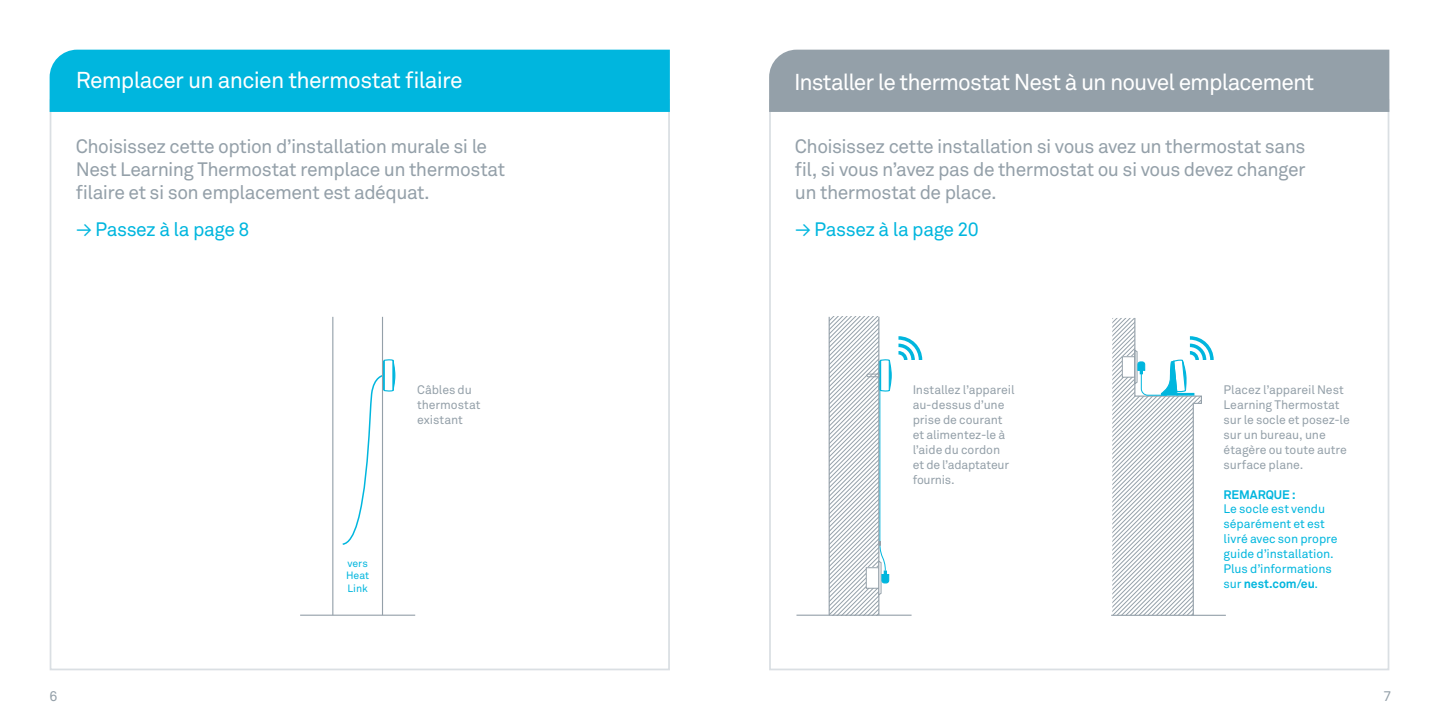
<style>
.page{position:relative;width:1439px;height:720px;background:#fff}
.page>*{position:absolute;margin:0;border:0;box-sizing:border-box;transform-origin:0 0}
.t1{font:22.75px "Akkurat Pro";letter-spacing:-.035em;color:#fff}
.t2{font:19.25px/22.8px "Akkurat Pro";letter-spacing:-.025em;color:#94a0a9}
.t3{font:19.25px "Akkurat Pro";letter-spacing:-.025em;color:#00b6de}
.t4{font:14px "Akkurat Pro";color:#94a0a9}
.t5{font:12.25px/14.9px "Akkurat Pro";letter-spacing:-.01em;color:#94a0a9}
.t6{font:12.25px/14.9px "Akkurat Pro";letter-spacing:-.005em;color:#00b6de}
.t7{font:700 12.25px "Akkurat Pro";letter-spacing:-.005em;color:#00b6de}
.t8{font:10.5px/12.2px "Akkurat Pro";color:#00b6de}
.s1{font-weight:700}
</style>
<div class="page">
<hr style="left:1111px;top:614px;width:115px;height:1px;background:#94a0a9">
<hr style="left:300px;top:614px;width:115px;height:1px;background:#94a0a9">
<svg style="left:342px;top:359px;width:54px;height:186px"></svg>
<hr style="left:332px;top:317px;width:1px;height:298px;background:#94a0a9">
<hr style="left:382px;top:317px;width:1px;height:298px;background:#94a0a9">
<div style="left:769px;top:50px;width:620px;height:62px;background:#94a0a9"></div>
<hr style="left:828px;top:317px;width:2px;height:298px;background:#94a0a9">
<hr style="left:796px;top:614px;width:115px;height:1px;background:#94a0a9">
<svg style="left:829px;top:317px;width:63px;height:298px"></svg>
<svg style="left:898px;top:336px;width:24px;height:24px"></svg>
<div style="left:50px;top:50px;width:620px;height:62px;background:#00b6de"></div>
<svg style="left:1112px;top:318px;width:101px;height:298px"></svg>
<p class="t1" style="left:76px;top:66px;width:388px">Remplacer un ancien thermostat filaire</p>
<p class="t1" style="left:794px;top:69px;width:522px">Installer le thermostat Nest à un nouvel emplacement</p>
<p class="t2" style="left:76px;top:135px;width:431px">Choisissez cette option d’installation murale si le<br>Nest Learning Thermostat remplace un thermostat filaire et si son emplacement est adéquat.</p>
<p class="t2" style="left:795px;top:135px;width:512px;text-align:justify">Choisissez cette installation si vous avez un thermostat sans fil, si vous n’avez pas de thermostat ou si vous devez changer un thermostat de place.</p>
<p class="t3" style="left:76px;top:218px;width:175px">→ Passez à la page 8</p>
<p class="t3" style="left:795px;top:218px;width:185px">→ Passez à la page 20</p>
<p class="t5" style="left:417px;top:382px;width:65px">Câbles du thermostat existant</p>
<p class="t8" style="left:346px;top:557px;width:25px">vers<br>Heat<br>Link</p>
<p class="t5" style="left:912px;top:382px;width:103px">Installez l’appareil au-dessus d’une prise de courant et alimentez-le à l’aide du cordon et de l’adaptateur fournis.</p>
<p class="t5" style="left:1223px;top:382px;width:128px">Placez l’appareil Nest<br>Learning Thermostat sur le socle et posez-le sur un bureau, une étagère ou toute autre surface plane.</p>
<p class="t7" style="left:1223px;top:486px;width:74px">REMARQUE :</p>
<p class="t6" style="left:1223px;top:501px;width:116px">Le socle est vendu séparément et est livré avec son propre guide d’installation.<br>Plus d’informations sur <span class="s1">nest.com/eu</span>.</p>
<p class="t4" style="left:49px;top:687px;width:9px">6</p>
<p class="t4" style="left:1383px;top:687px;width:9px">7</p>
</div>
